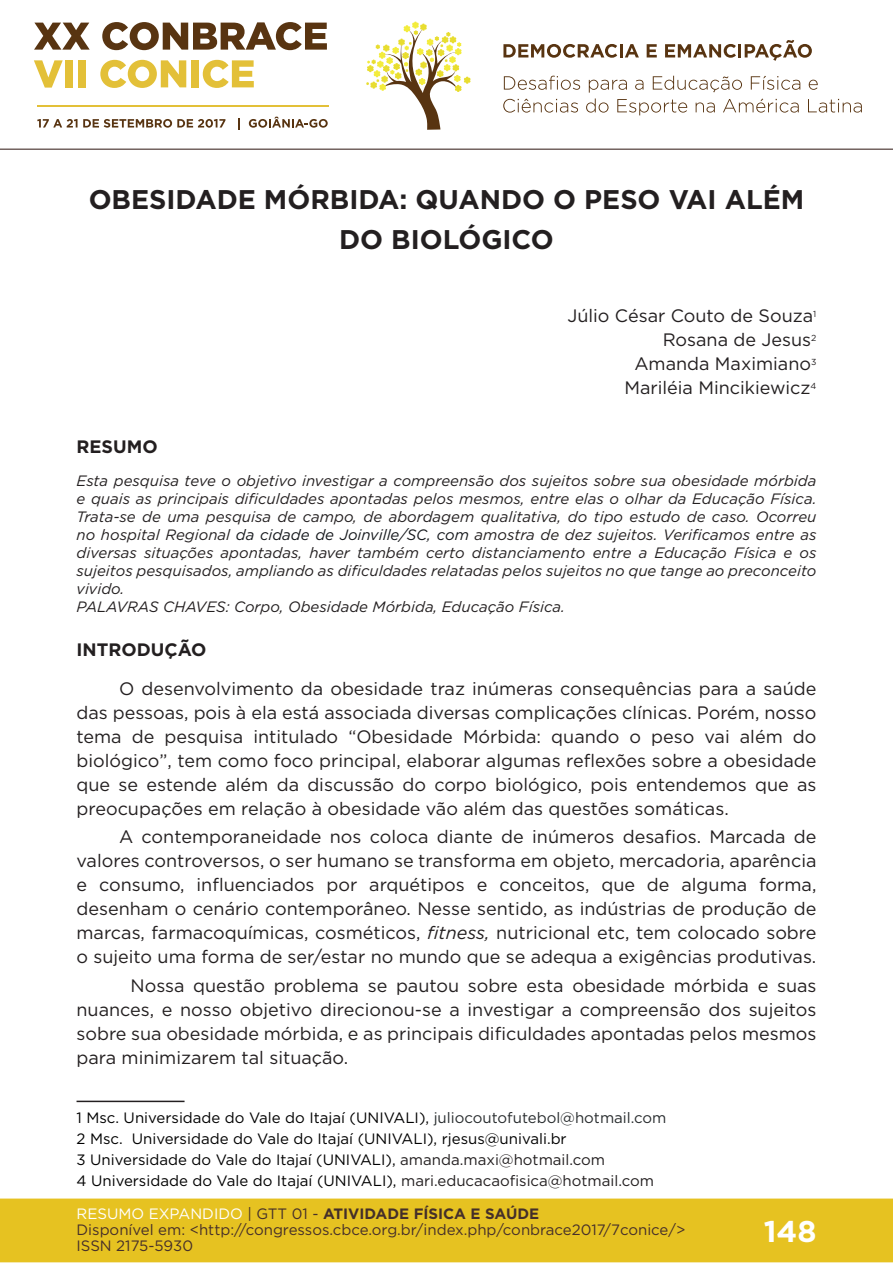
<style>
.page{position:relative;width:893px;height:1263px;background:#fff}
.page>*{position:absolute;margin:0;border:0;box-sizing:border-box;transform-origin:0 0}
.t1{font:700 30px "Gotham";color:#fff}
.t2{font:700 27px/40.5px "Gotham";color:#231f20;text-align:center}
.t3{font:18px/24px "Gotham";color:#231f20;text-align:justify}
.t4{font:700 18px "Gotham";color:#231f20}
.t5{font:italic 15px/18px "Gotham";color:#231f20}
.t6{font:15px/21.3px "Gotham";color:#000001}
.t7{font:15px/16px "Gotham";color:#462f2a}
.s1{color:#15181c}
.s2{font-style:italic}
.s3{color:#292d2f}
.s4{color:#231f20}
.s5{color:#fff}
.s6{color:#442f2a}
.s7{font-weight:700;color:#442f2a}
</style>
<div class="page">
<div style="left:0;top:1198px;width:893px;height:64px;background:#e6c221;border:2px solid #e6c221"></div>
<svg style="left:34px;top:23px;width:56px;height:27px"></svg>
<svg style="left:102px;top:22px;width:225px;height:28px"></svg>
<svg style="left:34px;top:60px;width:29px;height:28px"></svg>
<div style="left:65px;top:60px;width:8px;height:27px;background:#e3c038"></div>
<div style="left:78px;top:60px;width:8px;height:27px;background:#e3c038"></div>
<svg style="left:100px;top:60px;width:86px;height:28px"></svg>
<div style="left:191px;top:60px;width:8px;height:27px;background:#e3c038"></div>
<svg style="left:203px;top:60px;width:51px;height:28px"></svg>
<svg style="left:37px;top:119px;width:188px;height:9px"></svg>
<svg style="left:238px;top:118px;width:2px;height:11px"></svg>
<svg style="left:249px;top:117px;width:79px;height:11px"></svg>
<hr style="left:37px;top:105px;width:291px;height:2px;background:#e3c038">
<svg style="left:366px;top:21px;width:105px;height:109px"></svg>
<svg style="left:503px;top:44px;width:136px;height:14px"></svg>
<svg style="left:647px;top:44px;width:10px;height:13px"></svg>
<svg style="left:665px;top:40px;width:147px;height:21px"></svg>
<svg style="left:504px;top:76px;width:76px;height:14px"></svg>
<svg style="left:809px;top:80px;width:9px;height:10px"></svg>
<svg style="left:503px;top:99px;width:75px;height:14px"></svg>
<svg style="left:586px;top:76px;width:214px;height:39px"></svg>
<svg style="left:808px;top:99px;width:54px;height:14px"></svg>
<hr style="left:0;top:149px;width:893px;height:1px;background:#442f2a">
<hr style="left:77px;top:1101px;width:108px;height:1px;background:#231f20">
<h2 class="t2" style="left:89px;top:179px;width:717px">OBESIDADE MÓRBIDA: QUANDO O PESO VAI ALÉM<br>DO BIOLÓGICO</h2>
<p class="t3" style="left:567px;top:303px;width:251px;text-align:right">Júlio César Couto de Souza<sup>1<br></sup>Rosana de Jesus<sup>2<br></sup>Amanda Maximiano<sup>3<br></sup>Mariléia Mincikiewicz<sup>4</sup></p>
<p class="t4" style="left:77px;top:435px;width:83px">RESUMO</p>
<p class="t5" style="left:77px;top:471px;width:741px">Esta pesquisa teve o objetivo investigar a compreensão dos sujeitos sobre sua obesidade mórbida e quais as principais dificuldades apontadas pelos mesmos, entre elas o olhar da Educação Física.<br>Trata-se de uma pesquisa de campo, de abordagem qualitativa, do tipo estudo de caso. Ocorreu no hospital Regional <span class="s1">da cidade de Joinville/SC, com</span> amostra de dez sujeitos. Verificamos entre as diversas situações apontadas, haver também certo distanciamento entre a Educação Física e os sujeitos pesquisados, ampliando as dificuldades relatadas pelos sujeitos no que tange ao preconceito vivido.<br>PALAVRAS CHAVES: Corpo, Obesidade Mórbida, Educação Física.</p>
<p class="t4" style="left:77px;top:638px;width:131px">INTRODUÇÃO</p>
<p class="t3" style="left:77px;top:676px;width:741px;text-indent:43px">O desenvolvimento da obesidade traz inúmeras consequências para a saúde das pessoas, pois à ela está associada diversas complicações clínicas. Porém, nosso tema de pesquisa intitulado “Obesidade Mórbida: quando o peso vai além do biológico”, tem como foco principal, elaborar algumas reflexões sobre a obesidade que se estende além da discussão do corpo biológico, pois entendemos que as preocupações em relação à obesidade vão além das questões somáticas.</p>
<p class="t3" style="left:77px;top:824px;width:741px;text-indent:43px">A contemporaneidade nos coloca diante de inúmeros desafios. Marcada de valores controversos, o ser humano se transforma em objeto, mercadoria, aparência e consumo, influenciados por arquétipos e conceitos, que de alguma forma, desenham o cenário contemporâneo. Nesse sentido, as indústrias de produção de marcas, farmacoquímicas, cosméticos, <span class="s2">fitness,</span> nutricional etc, tem colocado sobre o sujeito uma forma de ser/estar no mundo que se adequa a exigências produtivas.</p>
<p class="t3" style="left:77px;top:973px;width:741px;text-indent:54px">Nossa questão problema se pautou sobre esta obesidade mórbida e suas nuances, e nosso objetivo direcionou-se a investigar a compreensão dos sujeitos sobre sua obesidade mórbida, e as principais dificuldades apontadas pelos mesmos para minimizarem tal situação.</p>
<p class="t6" style="left:77px;top:1106px;width:591px">1 Msc. Universidade do Vale do Itajaí (UNIVALI), <span class="s3">juliocoutofutebol@hotmail.com </span>2 Msc. Universidade do Vale do Itajaí (UNIVALI), rjesus@univali.br<br>3 Universidade do Vale do Itajaí (UNIVALI), <span class="s4">amanda.maxi@hotmail.com<br></span>4 Universidade do Vale do Itajaí (UNIVALI), <span class="s4">mari.educacaofisica@hotmail.com</span></p>
<p class="t7" style="left:77px;top:1205px;width:610px"><span class="s5">RESUMO EXPANDIDO</span> <span class="s6">| GTT 01 -</span> <span class="s7">ATIVIDADE FÍSICA E SAÚDE<br></span>Disponível em: &lt;http://congressos.cbce.org.br/index.php/conbrace2017/7conice/&gt;<br>ISSN 2175-5930</p>
<h1 class="t1" style="left:764px;top:1212px;width:54px">148</h1>
</div>
